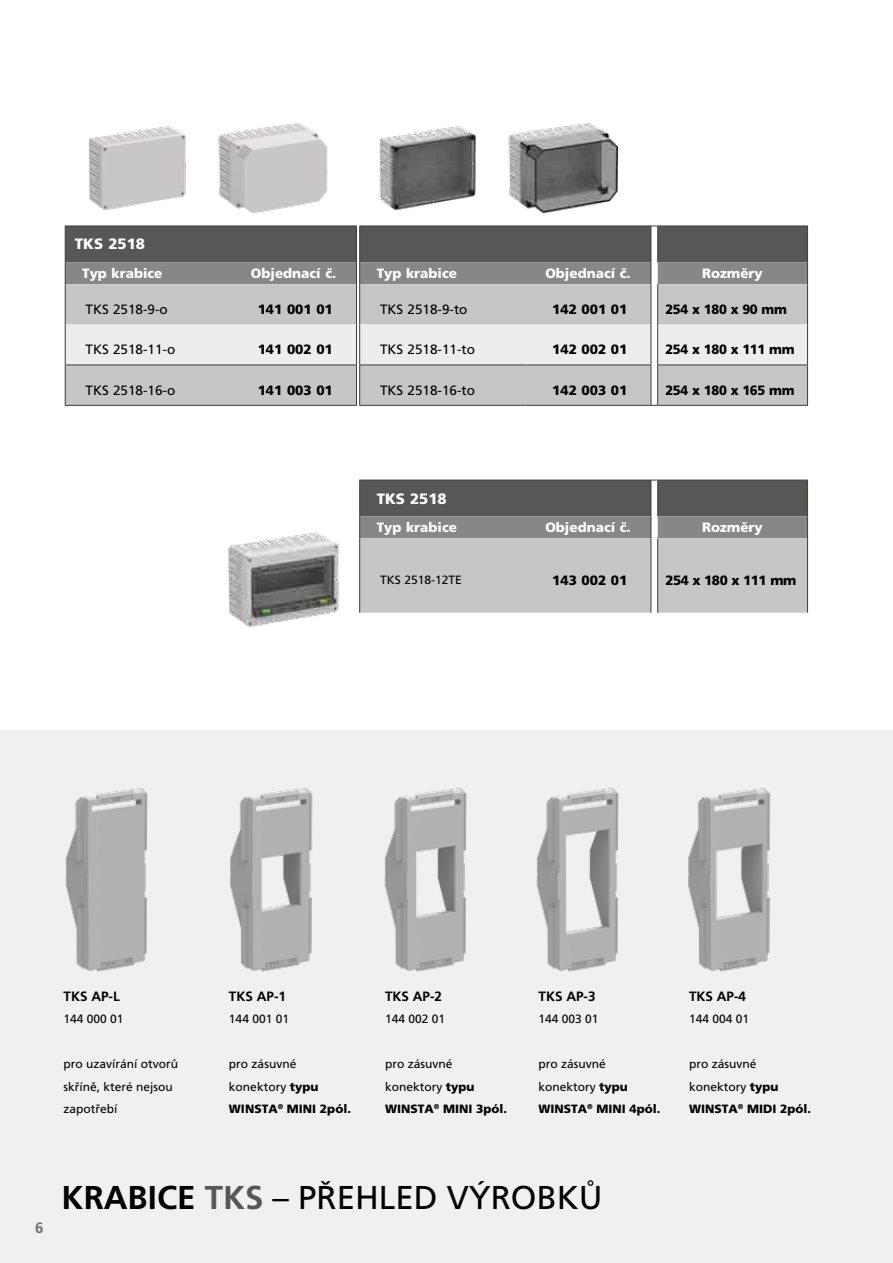
<style>
.page{position:relative;width:893px;height:1263px;background:#fff}
.page>*{position:absolute;margin:0;border:0;box-sizing:border-box;transform-origin:0 0}
.t1{font:33px "Frutiger CE";color:#000}
.t2{font:15px "Frutiger CE Black";color:#fff}
.t3{font:700 15px "Frutiger CE";color:#706f6f}
.t4{font:13.5px "Frutiger CE Black";color:#fff}
.t5{font:13.5px "Frutiger CE";color:#000}
.t6{font:13.5px "Frutiger CE Black";color:#000}
.t7{font:13.5px "Frutiger CE Black";letter-spacing:-.02em;color:#000;scale:.95 1}
.t8{font:700 13.5px "Frutiger CE";color:#000}
.t9{font:13.5px "Frutiger CE Black";letter-spacing:-.03em;color:#000}
.t10{font:12px/22.5px "Frutiger CE";color:#000}
.t11{font:12px "Frutiger CE Black";color:#000}
.s1{font-family:"Frutiger CE Black"}
.s2{font-weight:700}
.s3{font-weight:700;color:#575756}
</style>
<div class="page">
<div style="left:0;top:730px;width:893px;height:533px;background:#f0f0f0"></div>
<img style="left:65px;top:788px;width:83px;height:184px">
<img style="left:230px;top:788px;width:83px;height:184px">
<img style="left:384px;top:788px;width:83px;height:184px">
<img style="left:536px;top:788px;width:83px;height:184px">
<img style="left:688px;top:788px;width:83px;height:184px">
<img style="left:78px;top:126px;width:125px;height:100px">
<img style="left:214px;top:123px;width:124px;height:103px">
<svg style="left:65px;top:226px;width:743px;height:180px;background:#b0b0af"></svg>
<hr style="left:359px;top:284px;width:1px;height:41px;background:#3c3c3b">
<hr style="left:651px;top:284px;width:1px;height:41px;background:#3c3c3b">
<hr style="left:657px;top:284px;width:1px;height:41px;background:#3c3c3b">
<hr style="left:807px;top:284px;width:1px;height:41px;background:#3c3c3b">
<hr style="left:359px;top:325px;width:1px;height:40px;background:#3c3c3b">
<hr style="left:651px;top:325px;width:1px;height:40px;background:#3c3c3b">
<hr style="left:657px;top:325px;width:1px;height:40px;background:#3c3c3b">
<hr style="left:807px;top:325px;width:1px;height:40px;background:#3c3c3b">
<hr style="left:359px;top:365px;width:166px;height:1px;background:#3c3c3b">
<hr style="left:359px;top:365px;width:1px;height:40px;background:#3c3c3b">
<hr style="left:525px;top:365px;width:126px;height:1px;background:#3c3c3b">
<hr style="left:651px;top:365px;width:1px;height:40px;background:#3c3c3b">
<hr style="left:657px;top:365px;width:151px;height:1px;background:#3c3c3b">
<hr style="left:657px;top:365px;width:1px;height:40px;background:#3c3c3b">
<hr style="left:807px;top:365px;width:1px;height:40px;background:#3c3c3b">
<hr style="left:359px;top:405px;width:166px;height:1px;background:#3c3c3b">
<hr style="left:525px;top:405px;width:126px;height:1px;background:#3c3c3b">
<hr style="left:658px;top:405px;width:150px;height:1px;background:#3c3c3b">
<img style="left:369px;top:126px;width:124px;height:100px">
<img style="left:504px;top:123px;width:125px;height:103px">
<img style="left:228px;top:532px;width:112px;height:96px">
<svg style="left:359px;top:480px;width:449px;height:133px;background:#9e9e9e"></svg>
<hr style="left:359px;top:538px;width:1px;height:75px;background:#3c3c3b">
<hr style="left:651px;top:538px;width:1px;height:75px;background:#3c3c3b">
<hr style="left:657px;top:538px;width:1px;height:75px;background:#3c3c3b">
<hr style="left:807px;top:538px;width:1px;height:75px;background:#3c3c3b">
<p class="t2" style="left:75px;top:235px;width:72px">TKS 2518</p>
<p class="t4" style="left:82px;top:266px;width:82px">Typ krabice</p>
<p class="t4" style="left:251px;top:266px;width:87px">Objednací č.</p>
<p class="t5" style="left:86px;top:302px;width:84px">TKS 2518-9-o</p>
<p class="t6" style="left:258px;top:302px;width:77px">141 001 01</p>
<p class="t5" style="left:86px;top:342px;width:91px">TKS 2518-11-o</p>
<p class="t6" style="left:258px;top:342px;width:77px">141 002 01</p>
<p class="t5" style="left:86px;top:382px;width:91px">TKS 2518-16-o</p>
<p class="t6" style="left:258px;top:382px;width:77px">141 003 01</p>
<p class="t4" style="left:377px;top:266px;width:82px">Typ krabice</p>
<p class="t4" style="left:545px;top:266px;width:87px">Objednací č.</p>
<p class="t4" style="left:702px;top:266px;width:62px">Rozměry</p>
<p class="t5" style="left:380px;top:302px;width:89px">TKS 2518-9-to</p>
<p class="t6" style="left:552px;top:302px;width:77px">142 001 01</p>
<p class="t7" style="left:665px;top:302px;width:130px">254 x 180 x 90 mm</p>
<p class="t5" style="left:380px;top:342px;width:96px">TKS 2518-11-to</p>
<p class="t6" style="left:552px;top:342px;width:77px">142 002 01</p>
<p class="t7" style="left:665px;top:342px;width:138px">254 x 180 x 111 mm</p>
<p class="t5" style="left:380px;top:382px;width:96px">TKS 2518-16-to</p>
<p class="t6" style="left:552px;top:382px;width:77px">142 003 01</p>
<p class="t7" style="left:665px;top:382px;width:138px">254 x 180 x 165 mm</p>
<p class="t2" style="left:377px;top:490px;width:72px">TKS 2518</p>
<p class="t4" style="left:377px;top:520px;width:82px">Typ krabice</p>
<p class="t4" style="left:545px;top:520px;width:87px">Objednací č.</p>
<p class="t4" style="left:702px;top:520px;width:62px">Rozměry</p>
<p class="t10" style="left:380px;top:569px;width:83px">TKS 2518-12TE</p>
<p class="t6" style="left:552px;top:573px;width:77px">143 002 01</p>
<p class="t9" style="left:665px;top:573px;width:133px">254 x 180 x 111 mm</p>
<p class="t8" style="left:64px;top:988px;width:58px">TKS AP-L</p>
<p class="t10" style="left:64px;top:1008px;width:62px">144 000 01</p>
<p class="t10" style="left:64px;top:1053px;width:116px">pro uzavírání otvorů skříně, které nejsou zapotřebí</p>
<p class="t8" style="left:229px;top:988px;width:59px">TKS AP-1</p>
<p class="t10" style="left:229px;top:1008px;width:62px">144 001 01</p>
<p class="t10" style="left:229px;top:1053px;width:91px">pro zásuvné konektory <span class="s1">typu</span></p>
<p class="t11" style="left:229px;top:1102px;width:124px">WINSTA<sup>®</sup> MINI 2pól.</p>
<p class="t8" style="left:385px;top:988px;width:59px">TKS AP-2</p>
<p class="t10" style="left:385px;top:1008px;width:62px">144 002 01</p>
<p class="t10" style="left:385px;top:1053px;width:91px">pro zásuvné konektory <span class="s1">typu</span></p>
<p class="t11" style="left:385px;top:1102px;width:124px">WINSTA<sup>®</sup> MINI 3pól.</p>
<p class="t8" style="left:539px;top:988px;width:59px">TKS AP-3</p>
<p class="t10" style="left:539px;top:1008px;width:62px">144 003 01</p>
<p class="t10" style="left:539px;top:1053px;width:91px">pro zásuvné konektory <span class="s1">typu</span></p>
<p class="t11" style="left:539px;top:1102px;width:124px">WINSTA<sup>®</sup> MINI 4pól.</p>
<p class="t3" style="left:35px;top:1219px;width:10px">6</p>
<h1 class="t1" style="left:62px;top:1179px;width:542px"><span class="s2">KRABICE</span> <span class="s3">TKS</span> – PŘEHLED VÝROBKŮ</h1>
<p class="t8" style="left:689px;top:988px;width:59px">TKS AP-4</p>
<p class="t10" style="left:689px;top:1008px;width:62px">144 004 01</p>
<p class="t10" style="left:689px;top:1053px;width:91px">pro zásuvné konektory <span class="s1">typu</span></p>
<p class="t11" style="left:689px;top:1102px;width:124px">WINSTA<sup>®</sup> MIDI 2pól.</p>
</div>
